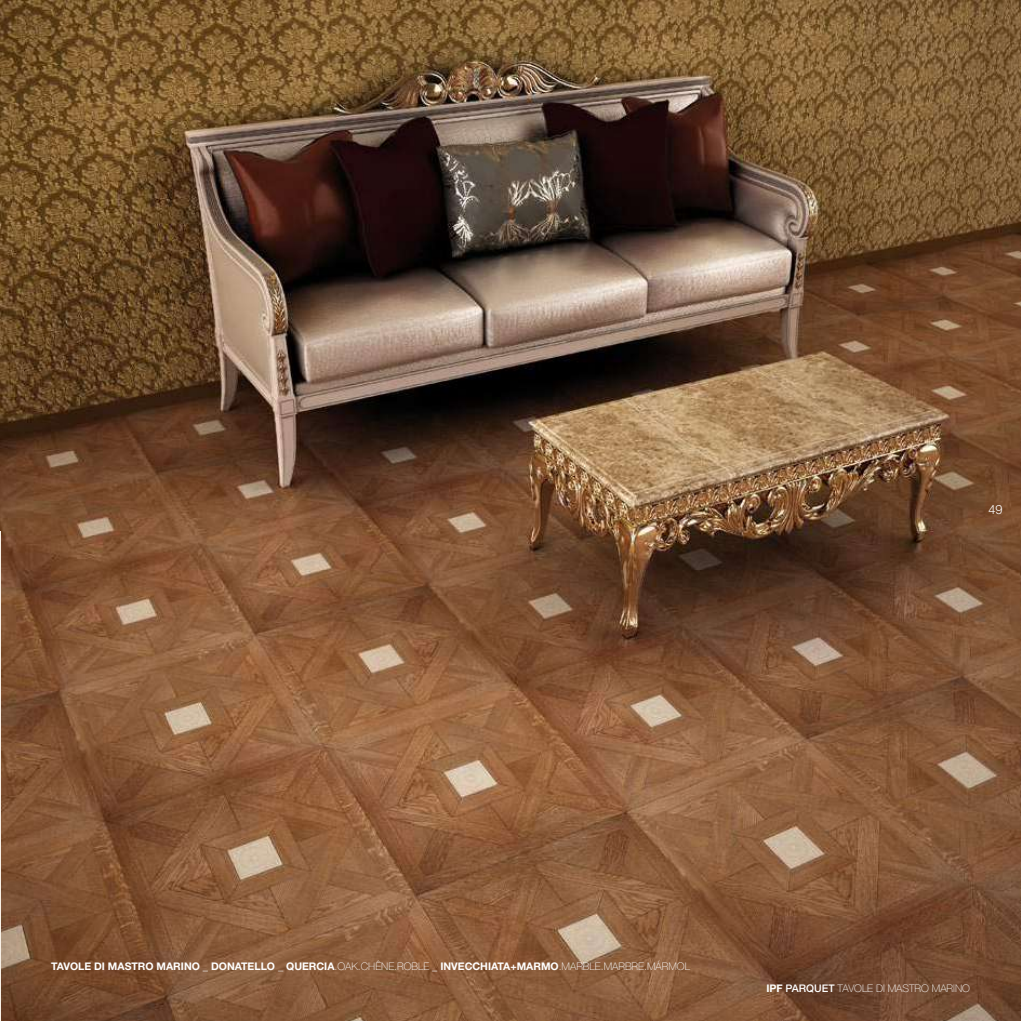
<style>
.page{position:relative;width:1021px;height:1021px;background:#fff}
.page>*{position:absolute;margin:0;border:0;box-sizing:border-box;transform-origin:0 0}
.t1{font:300 12.75px "Helvetica Neue LT Std";color:#fff}
.t2{font:700 10.5px "Helvetica Neue LT Std";color:#fff}
.t3{font:100 10.5px "Helvetica Neue LT Std";color:#fff}
.s1{font-weight:100}
.s2{font-weight:700}
.s3{font-weight:500}
</style>
<div class="page">
<img style="left:0;top:0;width:1020px;height:1020px">
<hr style="left:0;top:531px;width:1px;height:489px;background:#f8efe4">
<p class="t1" style="left:988px;top:501px;width:16px">49</p>
<p class="t2" style="left:51px;top:959px;width:640px">TAVOLE DI MASTRO MARINO <span class="s1">_</span> DONATELLO <span class="s1">_</span> QUERCIA<span class="s1">.OAK.CHÊNE.ROBLE _</span> INVECCHIATA+MARMO<span class="s1">.MARBLE.MARBRE.MÁRMOL</span></p>
<p class="t3" style="left:766px;top:981px;width:205px"><span class="s2">IPF</span> <span class="s3">PARQUET</span> TAVOLE DI MASTRO MARINO</p>
</div>
